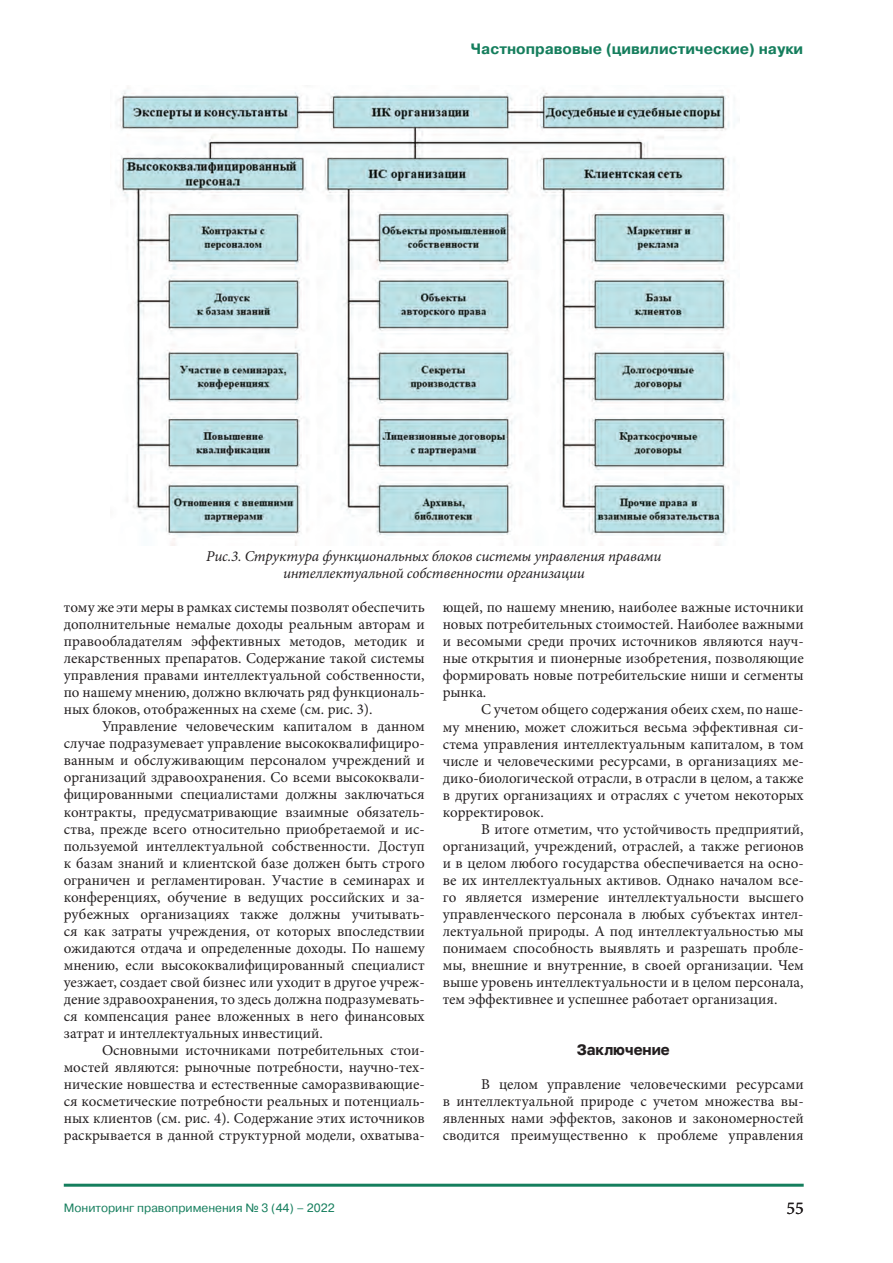
<style>
.page{position:relative;width:893px;height:1263px;background:#fff}
.page>*{position:absolute;margin:0;border:0;box-sizing:border-box;transform-origin:0 0}
.t1{font:18px "Minion Pro";color:#231f20}
.t2{font:15px/17px "Minion Pro";color:#231f20;text-align:justify}
.t3{font:italic 15px/17px "Minion Pro";letter-spacing:-.01em;color:#231f20;text-align:center}
.t4{font:700 15px "Pragmatica C";color:#157e5d}
.t5{font:700 15px "Golos Text";color:#231f20}
.t6{font:12px "Pragmatica C";color:#157e5d}
</style>
<div class="page">
<hr style="left:64px;top:1184px;width:740px;height:3px;background:#157e5d">
<img style="left:116px;top:90px;width:619px;height:455px">
<p class="t4" style="left:471px;top:41px;width:334px">Частноправовые (цивилистические) науки</p>
<p class="t3" style="left:206px;top:548px;width:457px">Рис.3. Структура функциональных блоков системы управления правами интеллектуальной собственности организации</p>
<p class="t2" style="left:64px;top:599px;width:362px">тому же эти меры в рамках системы позволят обеспечить дополнительные немалые доходы реальным авторам и правообладателям эффективных методов, методик и лекарственных препаратов. Содержание такой системы управления правами интеллектуальной собственности, по нашему мнению, должно включать ряд функциональ&shy;ных блоков, отображенных на схеме (см. рис. 3).</p>
<p class="t2" style="left:64px;top:718px;width:362px;text-indent:38px">Управление человеческим капиталом в данном случае подразумевает управление высококвалифициро&shy;ванным и обслуживающим персоналом учреждений и организаций здравоохранения. Со всеми высококвали&shy;фицированными специалистами должны заключаться контракты, предусматривающие взаимные обязатель&shy;ства, прежде всего относительно приобретаемой и ис&shy;пользуемой интеллектуальной собственности. Доступ к базам знаний и клиентской базе должен быть строго ограничен и регламентирован. Участие в семинарах и конференциях, обучение в ведущих российских и за&shy;рубежных организациях также должны учитывать&shy;ся как затраты учреждения, от которых впоследствии ожидаются отдача и определенные доходы. По нашему мнению, если высококвалифицированный специалист уезжает, создает свой бизнес или уходит в другое учреж&shy;дение здравоохранения, то здесь должна подразумевать&shy;ся компенсация ранее вложенных в него финансовых затрат и интеллектуальных инвестиций.</p>
<p class="t2" style="left:64px;top:1041px;width:362px;text-indent:38px">Основными источниками потребительных стои&shy;мостей являются: рыночные потребности, научно-тех&shy;нические новшества и естественные саморазвивающие&shy;ся косметические потребности реальных и потенциаль&shy;ных клиентов (см. рис. 4). Содержание этих источников раскрывается в данной структурной модели, охватыва-</p>
<p class="t2" style="left:443px;top:599px;width:362px">ющей, по нашему мнению, наиболее важные источники новых потребительных стоимостей. Наиболее важными и весомыми среди прочих источников являются науч&shy;ные открытия и пионерные изобретения, позволяющие формировать новые потребительские ниши и сегменты рынка.</p>
<p class="t2" style="left:443px;top:701px;width:362px;text-indent:38px">С учетом общего содержания обеих схем, по наше&shy;му мнению, может сложиться весьма эффективная си&shy;стема управления интеллектуальным капиталом, в том числе и человеческими ресурсами, в организациях ме&shy;дико-биологической отрасли, в отрасли в целом, а также в других организациях и отраслях с учетом некоторых корректировок.</p>
<p class="t2" style="left:443px;top:820px;width:362px;text-indent:38px">В итоге отметим, что устойчивость предприятий, организаций, учреждений, отраслей, а также регионов и в целом любого государства обеспечивается на осно&shy;ве их интеллектуальных активов. Однако началом все&shy;го является измерение интеллектуальности высшего управленческого персонала в любых субъектах интел&shy;лектуальной природы. А под интеллектуальностью мы понимаем способность выявлять и разрешать пробле&shy;мы, внешние и внутренние, в своей организации. Чем выше уровень интеллектуальности и в целом персонала, тем эффективнее и успешнее работает организация.</p>
<p class="t5" style="left:577px;top:1041px;width:94px">Заключение</p>
<p class="t2" style="left:443px;top:1075px;width:362px;text-indent:38px">В целом управление человеческими ресурсами в интеллектуальной природе с учетом множества вы&shy;явленных нами эффектов, законов и закономерностей сводится преимущественно к проблеме управления</p>
<p class="t6" style="left:64px;top:1201px;width:272px">Мониторинг правоприменения № 3 (44) – 2022</p>
<p class="t1" style="left:786px;top:1196px;width:19px">55</p>
</div>
